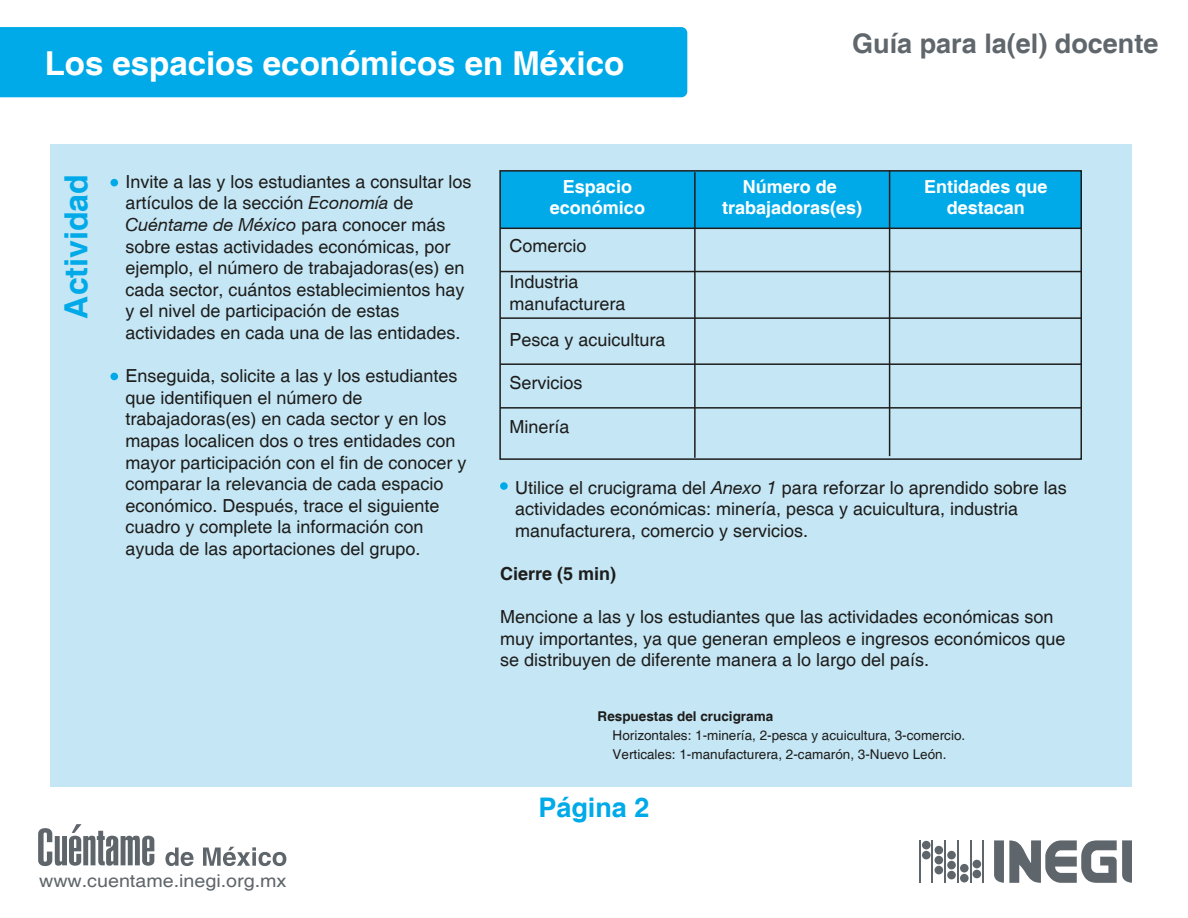
<style>
.page{position:relative;width:1188px;height:918px;background:#fff}
.page>*{position:absolute;margin:0;border:0;box-sizing:border-box;transform-origin:0 0}
.t1{font:700 33px "Helvetica";color:#fff}
.t2{font:700 32.1px "Helvetica";color:#00aae9}
.t3{font:700 27px "Helvetica";color:#60676c}
.t4{font:700 27px "Helvetica";color:#00aae9}
.t5{font:18px/21.6px "Helvetica";color:#1d1d1b}
.t6{font:700 18px/21.6px "Helvetica";color:#fff;text-align:center}
.t7{font:italic 18px "Helvetica 56";color:#1d1d1b}
.t8{font:18px "Helvetica";color:#5f666b;scale:1.09 1}
.t9{font:700 18px "Helvetica";color:#1d1d1b}
.t10{font:13.5px/19.2px "Helvetica";color:#1d1d1b}
.t11{font:700 13.5px "Helvetica";color:#1d1d1b}
.s1{font-family:"Helvetica 56";font-style:italic}
.s2{font-family:"Helvetica";font-style:normal}
</style>
<div class="page">
<div style="left:0;top:27px;width:687px;height:70px;background:#00aae9"></div>
<svg style="left:38px;top:824px;width:116px;height:42px"></svg>
<svg style="left:165px;top:848px;width:29px;height:18px"></svg>
<svg style="left:203px;top:847px;width:83px;height:19px"></svg>
<div style="left:922px;top:851px;width:9px;height:8px;background:#5f666b;border-radius:50%"></div>
<div style="left:922px;top:841px;width:9px;height:8px;background:#5f666b;border-radius:50%"></div>
<div style="left:935px;top:866px;width:8px;height:8px;background:#5f666b;border-radius:50%"></div>
<div style="left:935px;top:856px;width:8px;height:8px;background:#5f666b;border-radius:50%"></div>
<div style="left:935px;top:846px;width:8px;height:8px;background:#5f666b;border-radius:50%"></div>
<div style="left:947px;top:871px;width:9px;height:8px;background:#5f666b;border-radius:50%"></div>
<div style="left:947px;top:861px;width:9px;height:8px;background:#5f666b;border-radius:50%"></div>
<div style="left:947px;top:851px;width:9px;height:8px;background:#5f666b;border-radius:50%"></div>
<div style="left:960px;top:874px;width:9px;height:8px;background:#5f666b;border-radius:50%"></div>
<div style="left:960px;top:864px;width:9px;height:9px;background:#5f666b;border-radius:50%"></div>
<div style="left:973px;top:870px;width:8px;height:8px;background:#5f666b;border-radius:50%"></div>
<hr style="left:919px;top:840px;width:2px;height:43px;background:#5f666b">
<hr style="left:932px;top:840px;width:1px;height:43px;background:#5f666b">
<hr style="left:945px;top:840px;width:1px;height:43px;background:#5f666b">
<hr style="left:957px;top:840px;width:2px;height:43px;background:#5f666b">
<hr style="left:970px;top:840px;width:1px;height:43px;background:#5f666b">
<hr style="left:982px;top:840px;width:2px;height:43px;background:#5f666b">
<div style="left:973px;top:860px;width:8px;height:8px;background:#5f666b;border-radius:50%"></div>
<svg style="left:994px;top:840px;width:138px;height:43px"></svg>
<div style="left:50px;top:144px;width:1082px;height:643px;background:#c5e6f5"></div>
<div style="left:500px;top:171px;width:581px;height:57px;background:#00aae9"></div>
<div style="left:499px;top:170px;width:583px;height:290px;border:2px solid #1d1d1c"></div>
<hr style="left:500px;top:228px;width:581px;height:1px;background:#1d1d1c">
<hr style="left:500px;top:271px;width:581px;height:1px;background:#1d1d1c">
<hr style="left:500px;top:317px;width:581px;height:2px;background:#1d1d1c">
<hr style="left:500px;top:363px;width:581px;height:2px;background:#1d1d1c">
<hr style="left:500px;top:407px;width:581px;height:2px;background:#1d1d1c">
<hr style="left:694px;top:172px;width:2px;height:286px;background:#1d1d1c">
<hr style="left:889px;top:170px;width:1px;height:286px;background:#1d1d1c">
<div style="left:110px;top:179px;width:8px;height:7px;background:#00aae9;border-radius:50%"></div>
<div style="left:110px;top:373px;width:8px;height:7px;background:#00aae9;border-radius:50%"></div>
<div style="left:500px;top:482px;width:8px;height:8px;background:#00aae9;border-radius:50%"></div>
<h1 class="t1" style="left:45px;top:44px;width:581px">Los espacios económicos en México</h1>
<h3 class="t3" style="left:852px;top:27px;width:308px">Guía para la(el) docente</h3>
<h2 class="t2" style="left:57px;top:319px;width:146px;rotate:-90deg">Actividad</h2>
<p class="t5" style="left:125px;top:171px;width:348px">Invite a las y los estudiantes a consultar los artículos de la sección <span class="s1">Economía</span> de</p>
<p class="t7" style="left:125px;top:214px;width:322px">Cuéntame de México <span class="s2">para conocer más</span></p>
<p class="t5" style="left:125px;top:236px;width:341px">sobre estas actividades económicas, por ejemplo, el número de trabajadoras(es) en cada sector, cuántos establecimientos hay y el nivel de participación de estas actividades en cada una de las entidades.</p>
<p class="t5" style="left:125px;top:366px;width:343px">Enseguida, solicite a las y los estudiantes que identifiquen el número de trabajadoras(es) en cada sector y en los mapas localicen dos o tres entidades con mayor participación con el fin de conocer y comparar la relevancia de cada espacio económico. Después, trace el siguiente cuadro y complete la información con ayuda de las aportaciones del grupo.</p>
<p class="t8" style="left:39px;top:870px;width:228px">www.cuentame.inegi.org.mx</p>
<p class="t6" style="left:722px;top:177px;width:142px">Número de trabajadoras(es)</p>
<p class="t6" style="left:550px;top:177px;width:97px">Espacio económico</p>
<p class="t6" style="left:924px;top:177px;width:125px">Entidades que destacan</p>
<p class="t5" style="left:510px;top:229px;width:79px;line-height:36px">Comercio<br>Industria</p>
<p class="t5" style="left:510px;top:286px;width:158px;line-height:35.8px">manufacturera<br>Pesca y acuicultura</p>
<p class="t5" style="left:510px;top:373px;width:75px">Servicios</p>
<p class="t5" style="left:510px;top:417px;width:62px">Minería</p>
<p class="t5" style="left:515px;top:477px;width:553px">Utilice el crucigrama del <span class="s1">Anexo 1</span> para reforzar lo aprendido sobre las actividades económicas: minería, pesca y acuicultura, industria manufacturera, comercio y servicios.</p>
<p class="t9" style="left:500px;top:563px;width:118px">Cierre (5 min)</p>
<p class="t5" style="left:500px;top:607px;width:567px">Mencione a las y los estudiantes que las actividades económicas son muy importantes, ya que generan empleos e ingresos económicos que se distribuyen de diferente manera a lo largo del país.</p>
<p class="t11" style="left:598px;top:708px;width:177px">Respuestas del crucigrama</p>
<p class="t10" style="left:613px;top:726px;width:354px">Horizontales: 1-minería, 2-pesca y acuicultura, 3-comercio.<br>Verticales: 1-manufacturera, 2-camarón, 3-Nuevo León.</p>
<h3 class="t4" style="left:538px;top:791px;width:113px">Página 2</h3>
</div>
